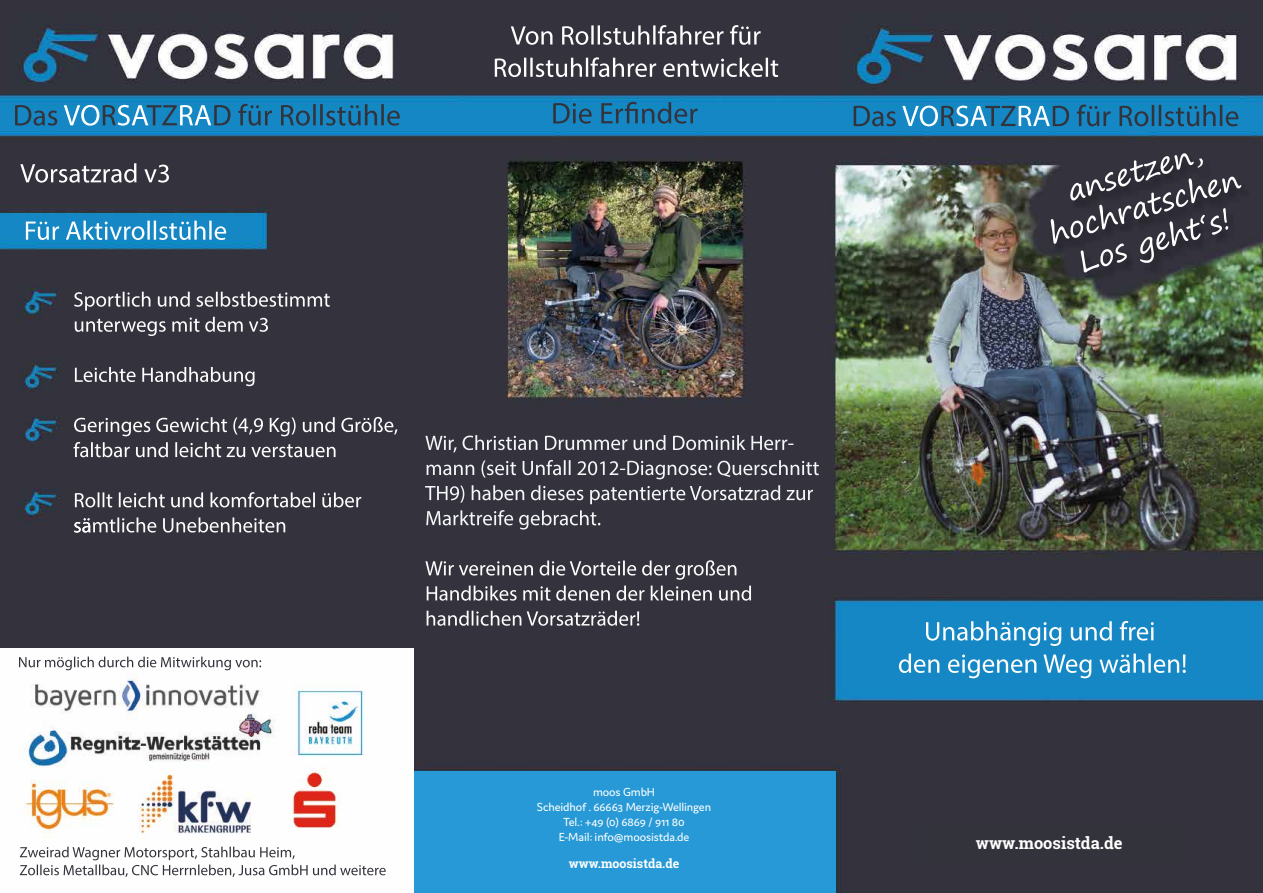
<style>
.page{position:relative;width:1263px;height:893px;background:#fff}
.page>*{position:absolute;margin:0;border:0;box-sizing:border-box;transform-origin:0 0}
.t1{font:700 16.5px "Roboto Slab";color:#fff}
.t2{font:12.45px/15px "Domus";letter-spacing:-.01em;color:#fff;text-align:center}
.t3{font:700 12.45px "Roboto Slab";color:#fff}
</style>
<div class="page">
<img style="left:0;top:0;width:1263px;height:893px">
<img style="left:0;top:649px;width:413px;height:244px">
<div style="left:414px;top:771px;width:421px;height:121px;background:#2699d6"></div>
<div style="left:920px;top:822px;width:263px;height:43px;background:#33333b"></div>
<p class="t2" style="left:537px;top:785px;width:176px">moos GmbH<br>Scheidhof . 66663 Merzig-Wellingen<br>Tel.: +49 (0) 6869 / 911 80<br>E-Mail: info@moosistda.de</p>
<p class="t3" style="left:569px;top:855px;width:112px">www.moosistda.de</p>
<h1 class="t1" style="left:976px;top:831px;width:148px">www.moosistda.de</h1>
</div>
